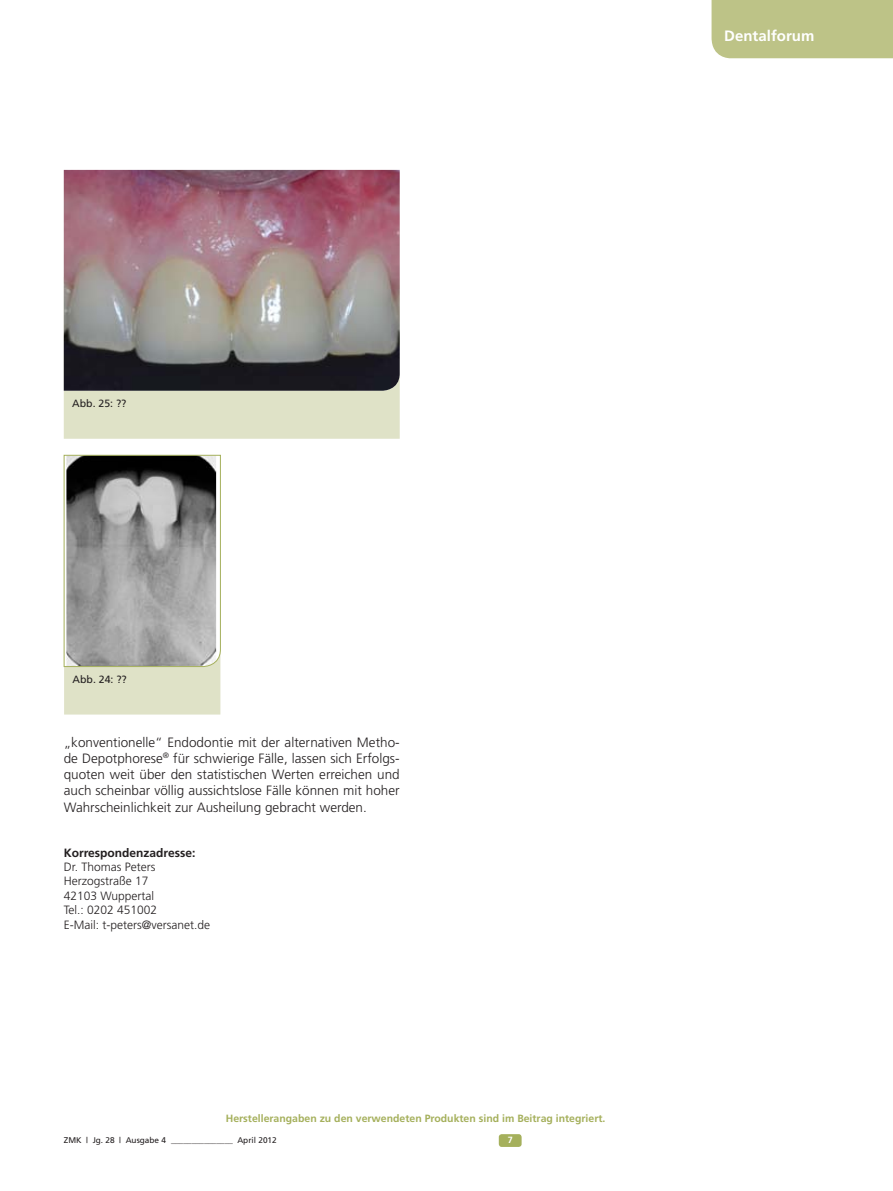
<style>
.page{position:relative;width:893px;height:1191px;background:#fff}
.page>*{position:absolute;margin:0;border:0;box-sizing:border-box;transform-origin:0 0}
.t1{font:700 15px "Frutiger";color:#fff}
.t2{font:300 13.5px/16.2px "Frutiger";color:#231f20;text-align:justify}
.t3{font:300 12px/14.4px "Frutiger";color:#231f20}
.t4{font:700 12px "Frutiger";color:#231f20}
.t5{font:700 10.5px "Frutiger";color:#a5b05c}
.t6{font:10.5px "Frutiger";color:#231f20}
.t7{font:700 9px "Frutiger";color:#fff}
.t8{font:8.25px "Frutiger";color:#231f20}
</style>
<div class="page">
<div style="left:711px;top:0;width:182px;height:58px;background:#bdc387"></div>
<div style="left:499px;top:1134px;width:23px;height:13px;background:#a5b05c;border-radius:3px"></div>
<div style="left:64px;top:277px;width:336px;height:162px;background:#dfe2c7"></div>
<img style="left:64px;top:170px;width:336px;height:221px">
<div style="left:64px;top:553px;width:156px;height:161px;background:#dfe2c7"></div>
<svg style="left:63px;top:454px;width:158px;height:213px;background:#919190"></svg>
<p class="t1" style="left:724px;top:27px;width:92px">Dentalforum</p>
<p class="t6" style="left:72px;top:397px;width:56px">Abb. 25: ??</p>
<p class="t6" style="left:73px;top:673px;width:56px">Abb. 24: ??</p>
<p class="t2" style="left:64px;top:734px;width:337px">„konventionelle“ Endodontie mit der alternativen Metho&shy;de Depotphorese<sup>®</sup> für schwierige Fälle, lassen sich Erfolgs&shy;quoten weit über den statistischen Werten erreichen und auch scheinbar völlig aussichtslose Fälle können mit hoher Wahrscheinlichkeit zur Ausheilung gebracht werden.</p>
<p class="t4" style="left:64px;top:845px;width:133px">Korrespondenzadresse:</p>
<p class="t3" style="left:64px;top:859px;width:148px">Dr. Thomas Peters<br>Herzogstraße 17<br>42103 Wuppertal<br>Tel.: 0202 451002<br>E-Mail: t-peters@versanet.de</p>
<p class="t5" style="left:226px;top:1112px;width:381px">Herstellerangaben zu den verwendeten Produkten sind im Beitrag integriert.</p>
<p class="t8" style="left:64px;top:1135px;width:214px">ZMK | Jg. 28 | Ausgabe 4 _______________ April 2012</p>
<p class="t7" style="left:508px;top:1134px;width:7px">7</p>
</div>
